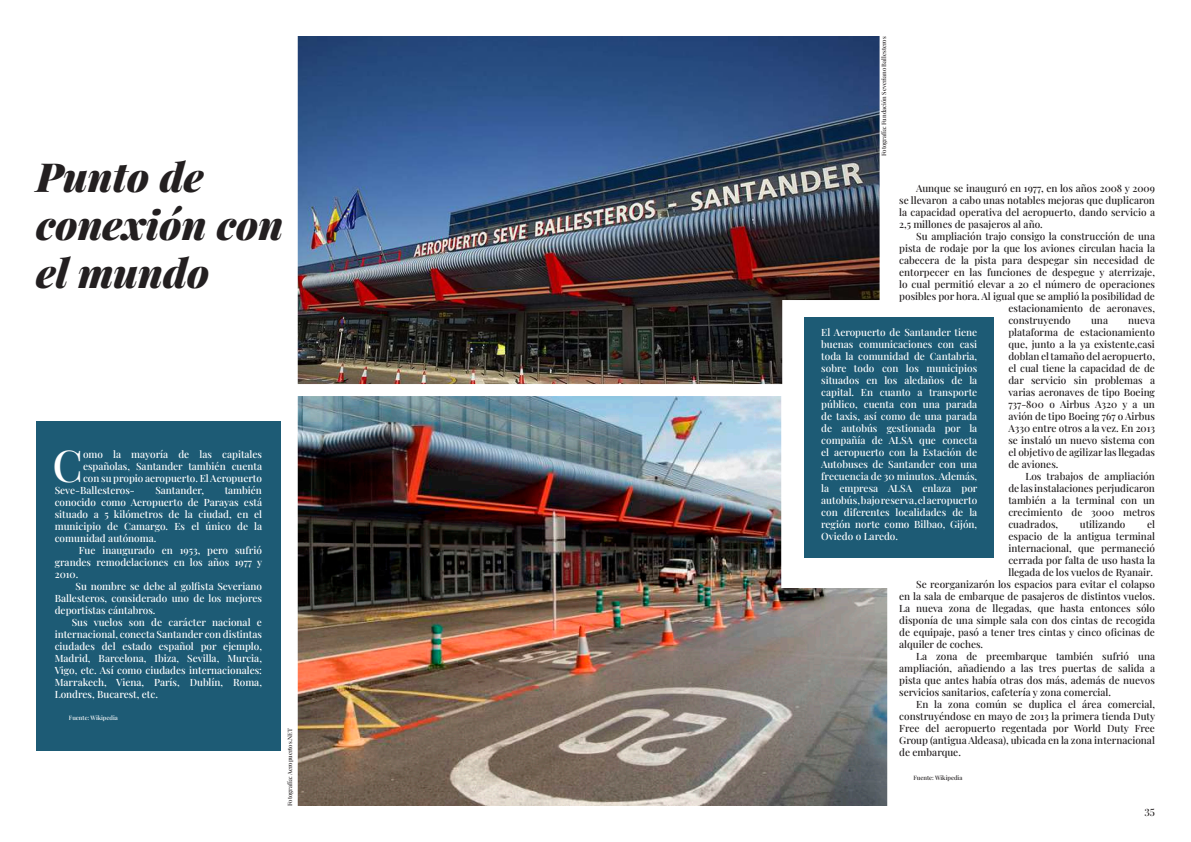
<style>
.page{position:relative;width:1191px;height:842px;background:#fff}
.page>*{position:absolute;margin:0;border:0;box-sizing:border-box;transform-origin:0 0}
.t1{font:500 43.9px "Playfair Display";color:#fff}
.t2{font:italic 900 40px/48px "Playfair Display";color:#231f20}
.t3{font:500 10px/12px "Playfair Display";color:#231f20;text-align:justify}
.t4{font:500 10px/12px "Playfair Display";color:#fff;text-align:justify}
.t5{font:500 6px "Playfair Display";color:#231f20}
.t6{font:500 6px "Playfair Display";color:#fff}
</style>
<div class="page">
<img style="left:298px;top:36px;width:581px;height:348px">
<img style="left:298px;top:396px;width:589px;height:410px">
<div style="left:36px;top:421px;width:245px;height:330px;background:#1d5b75"></div>
<div style="left:804px;top:317px;width:190px;height:240px;background:#1d5b75"></div>
<h2 class="t2" style="left:36px;top:150px;width:249px">Punto de conexión con el mundo</h2>
<h1 class="t1" style="left:53px;top:431px;width:32px">C</h1>
<p class="t4" style="left:83px;top:448px;width:180px">omo la mayoría de las capitales</p>
<p class="t4" style="left:83px;top:460px;width:181px">españolas, Santander también cuenta</p>
<p class="t4" style="left:83px;top:472px;width:180px">con su propio aeropuerto. El Aeropuerto</p>
<p class="t4" style="left:55px;top:484px;width:82px">Seve-Ballesteros-</p>
<p class="t4" style="left:155px;top:484px;width:50px">Santander,</p>
<p class="t4" style="left:55px;top:484px;width:209px;text-indent:170px">también conocido como Aeropuerto de Parayas está situado a 5 kilómetros de la ciudad, en el municipio de Camargo. Es el único de la comunidad autónoma.</p>
<p class="t4" style="left:55px;top:544px;width:209px;text-indent:24px">Fue inaugurado en 1953, pero sufrió grandes remodelaciones en los años 1977 y 2010.</p>
<p class="t4" style="left:55px;top:580px;width:209px;text-indent:21px">Su nombre se debe al golfista Severiano Ballesteros, considerado uno de los mejores deportistas cántabros.</p>
<p class="t4" style="left:55px;top:616px;width:209px;text-indent:17px">Sus vuelos son de carácter nacional e internacional, conecta Santander con distintas ciudades del estado español por ejemplo, Madrid, Barcelona, Ibiza, Sevilla, Murcia, Vigo, etc. Así como ciudades internacionales:<br>Marrakech, Viena, París, Dublín, Roma, Londres, Bucarest, etc.</p>
<p class="t6" style="left:69px;top:713px;width:50px">Fuente: Wikipedia</p>
<p class="t5" style="left:285px;top:806px;width:79px;rotate:-90deg">Fotografía: Aeropuertos.NET</p>
<p class="t5" style="left:879px;top:156px;width:121px;rotate:-90deg">Fotografía: Fundación Severiano Ballesteros</p>
<p class="t3" style="left:899px;top:181px;width:257px;text-indent:17px">Aunque se inauguró en 1977, en los años 2008 y 2009 se llevaron a cabo unas notables mejoras que duplicaron la capacidad operativa del aeropuerto, dando servicio a 2,5 millones de pasajeros al año.</p>
<p class="t3" style="left:916px;top:229px;width:240px">Su ampliación trajo consigo la construcción de una</p>
<p class="t3" style="left:899px;top:241px;width:257px">pista de rodaje por la que los aviones circulan hacia la</p>
<p class="t3" style="left:899px;top:253px;width:257px">cabecera de la pista para despegar sin necesidad de</p>
<p class="t3" style="left:899px;top:265px;width:257px">entorpecer en las funciones de despegue y aterrizaje,</p>
<p class="t3" style="left:899px;top:277px;width:257px">lo cual permitió elevar a 20 el número de operaciones</p>
<p class="t3" style="left:899px;top:289px;width:257px">posibles por hora. Al igual que se amplió la posibilidad de</p>
<p class="t3" style="left:1008px;top:301px;width:148px">estacionamiento de aeronaves,</p>
<p class="t3" style="left:1008px;top:313px;width:64px">construyendo</p>
<p class="t3" style="left:1091px;top:313px;width:18px">una</p>
<p class="t3" style="left:1008px;top:313px;width:148px;text-indent:120px">nueva plataforma de estacionamiento que, junto a la ya existente,casi doblan el tamaño del aeropuerto, el cual tiene la capacidad de de dar servicio sin problemas a varias aeronaves de tipo Boeing 737-800 o Airbus A320 y a un avión de tipo Boeing 767 o Airbus A330 entre otros a la vez. En 2013 se instaló un nuevo sistema con el objetivo de agilizar las llegadas de aviones.</p>
<p class="t3" style="left:1008px;top:469px;width:148px;text-indent:17px">Los trabajos de ampliación de las instalaciones perjudicaron también a la terminal con un crecimiento de 3000 metros cuadrados,</p>
<p class="t4" style="left:821px;top:325px;width:158px">El Aeropuerto de Santander tiene buenas comunicaciones con casi toda la comunidad de Cantabria, sobre todo con los municipios situados en los aledaños de la capital. En cuanto a transporte público, cuenta con una parada de taxis, así como de una parada de autobús gestionada por la compañía de ALSA que conecta el aeropuerto con la Estación de Autobuses de Santander con una frecuencia de 30 minutos. Además, la empresa ALSA enlaza por autobús, bajo reserva, el aeropuerto con diferentes localidades de la región norte como Bilbao, Gijón, Oviedo o Laredo.</p>
<p class="t3" style="left:1079px;top:517px;width:47px">utilizando</p>
<p class="t3" style="left:1147px;top:517px;width:9px">el</p>
<p class="t3" style="left:1008px;top:529px;width:148px">espacio de la antigua terminal</p>
<p class="t3" style="left:1008px;top:541px;width:148px">internacional, que permaneció</p>
<p class="t3" style="left:1008px;top:553px;width:148px">cerrada por falta de uso hasta la</p>
<p class="t3" style="left:1008px;top:565px;width:146px">llegada de los vuelos de Ryanair.</p>
<p class="t3" style="left:916px;top:577px;width:240px">Se reorganizarón los espacios para evitar el colapso</p>
<p class="t3" style="left:899px;top:589px;width:257px">en la sala de embarque de pasajeros de distintos vuelos.</p>
<p class="t3" style="left:899px;top:601px;width:257px">La nueva zona de llegadas, que hasta entonces sólo</p>
<p class="t3" style="left:899px;top:613px;width:257px">disponía de una simple sala con dos cintas de recogida</p>
<p class="t3" style="left:899px;top:625px;width:257px">de equipaje, pasó a tener tres cintas y cinco oficinas de</p>
<p class="t3" style="left:899px;top:637px;width:85px">alquiler de coches.</p>
<p class="t3" style="left:916px;top:649px;width:240px">La zona de preembarque también sufrió una</p>
<p class="t3" style="left:899px;top:661px;width:257px">ampliación, añadiendo a las tres puertas de salida a</p>
<p class="t3" style="left:899px;top:673px;width:257px">pista que antes había otras dos más, además de nuevos</p>
<p class="t3" style="left:899px;top:685px;width:213px">servicios sanitarios, cafetería y zona comercial.</p>
<p class="t3" style="left:916px;top:697px;width:240px">En la zona común se duplica el área comercial,</p>
<p class="t3" style="left:899px;top:709px;width:257px">construyéndose en mayo de 2013 la primera tienda Duty</p>
<p class="t3" style="left:899px;top:721px;width:257px">Free del aeropuerto regentada por World Duty Free</p>
<p class="t3" style="left:899px;top:733px;width:257px">Group (antigua Aldeasa), ubicada en la zona internacional</p>
<p class="t3" style="left:899px;top:745px;width:63px">de embarque.</p>
<p class="t5" style="left:913px;top:773px;width:50px">Fuente: Wikipedia</p>
<p class="t3" style="left:1144px;top:805px;width:12px">35</p>
</div>
